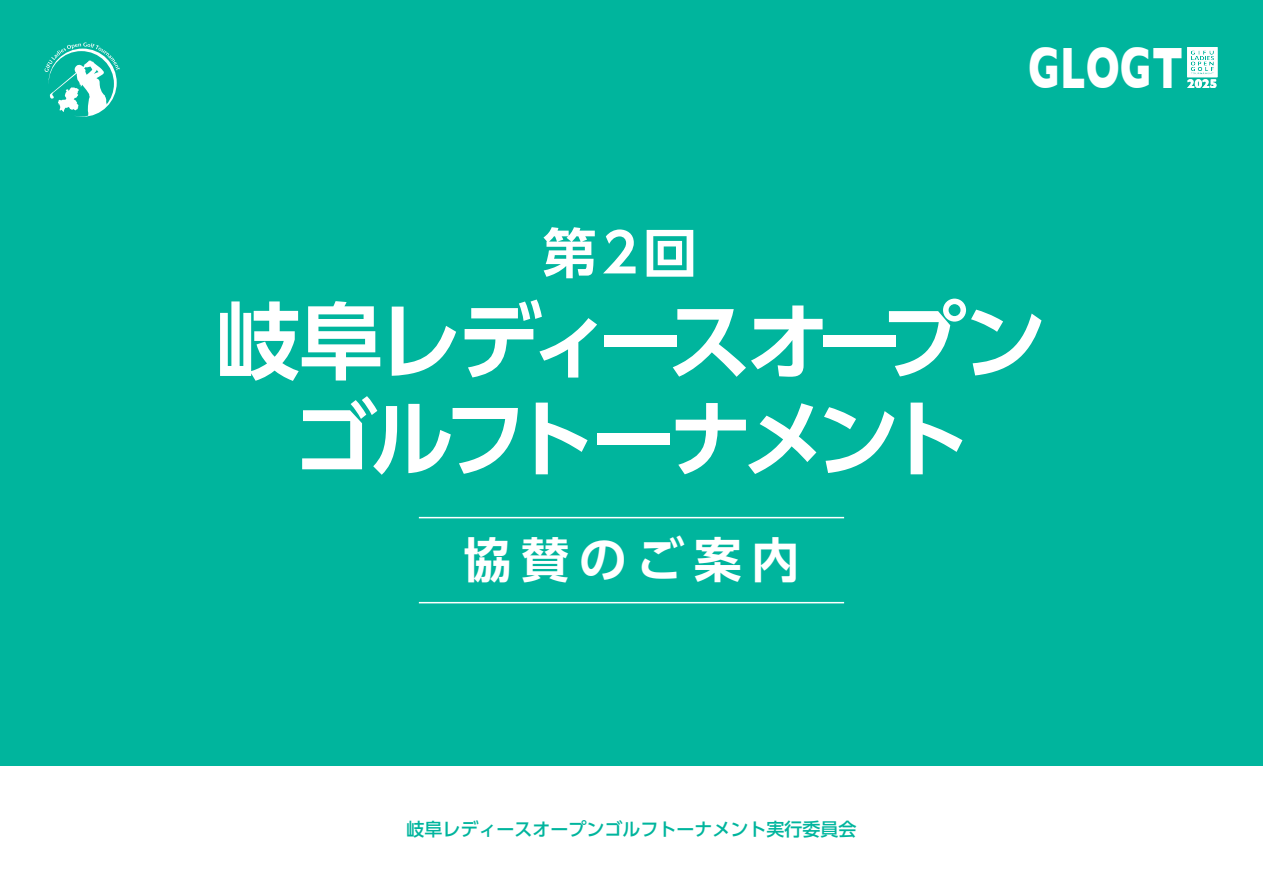
<style>
.page{position:relative;width:1263px;height:893px;background:#fff}
.page>*{position:absolute;margin:0;border:0;box-sizing:border-box;transform-origin:0 0}
.t1{font:700 84px/97.5px "UD Shin Go Pro De";letter-spacing:-.125em;color:#fff;text-align:center}
.t2{font:700 59.55px "Gill Sans";color:#fff;scale:.68 1}
.t3{font:700 54px "UD Shin Go Pro De";color:#fff}
.t4{font:700 48px "UD Shin Go Pro De";letter-spacing:.2em;color:#fff}
.t5{font:500 18px "UD Shin Go Pro";color:#00b59d}
.t6{font:700 12.6px "Gill Sans";color:#fff}
</style>
<div class="page">
<div style="left:0;top:0;width:1263px;height:765px;background:#00b59d"></div>
<svg style="left:1187px;top:47px;width:30px;height:30px"></svg>
<hr style="left:419px;top:517px;width:425px;height:1px;background:#fff">
<hr style="left:419px;top:602px;width:425px;height:1px;background:#fff">
<svg style="left:45px;top:42px;width:75px;height:75px"></svg>
<h3 class="t3" style="left:543px;top:209px;width:156px">第2回</h3>
<h2 class="t2" style="left:1028px;top:20px;width:229px">GLOGT</h2>
<p class="t6" style="left:1187px;top:74px;width:32px">2025</p>
<h1 class="t1" style="left:216px;top:290px;width:832px">岐阜レディースオープンゴルフトーナメント</h1>
<h3 class="t4" style="left:463px;top:521px;width:337px">協賛のご案内</h3>
<p class="t5" style="left:406px;top:815px;width:452px">岐阜レディースオープンゴルフトーナメント実行委員会</p>
</div>
